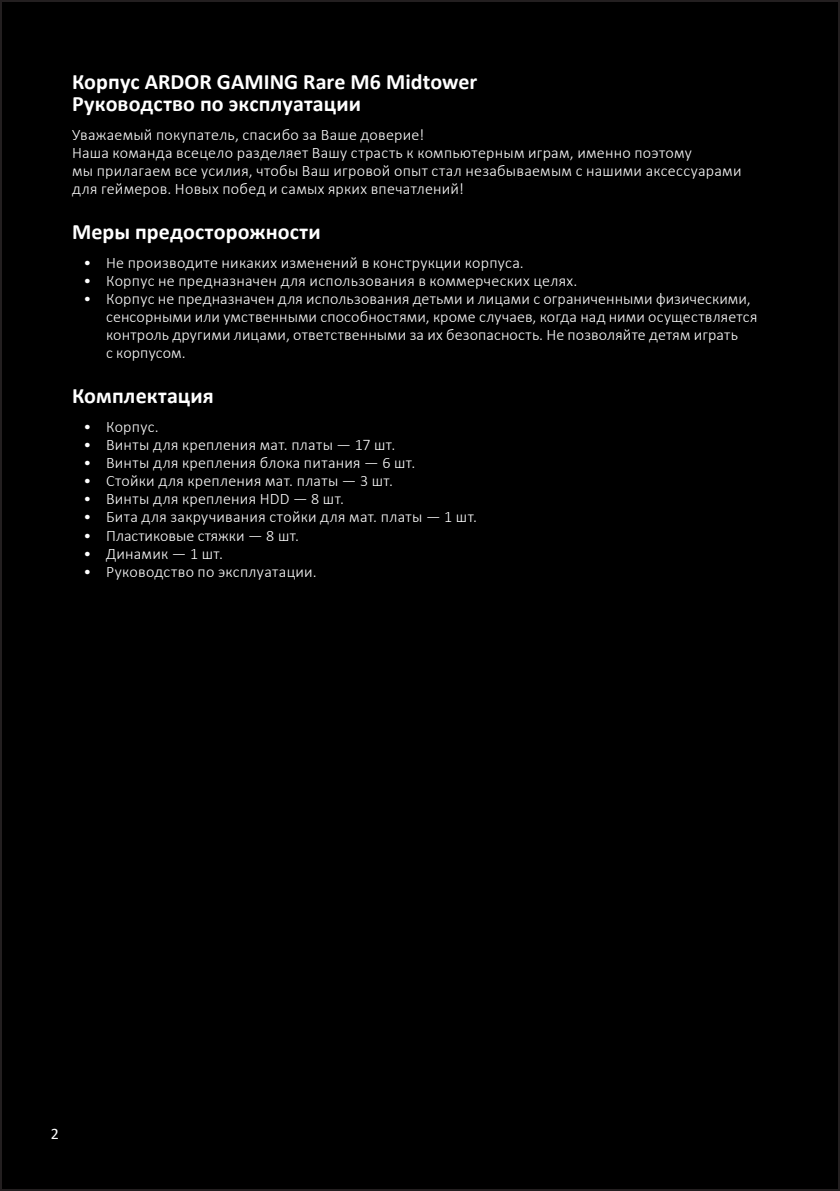
<style>
.page{position:relative;width:840px;height:1191px;background:#fff}
.page>*{position:absolute;margin:0;border:0;box-sizing:border-box;transform-origin:0 0}
.Заголовок_11{font:700 22px/22px "Calibri";letter-spacing:.005em;color:#fff}
.t1{font:300 16px/18px "Calibri";letter-spacing:.015em;color:#fff}
.t2{font:16px "Calibri";color:#fff}
</style>
<div class="page">
<div style="left:1px;top:1px;width:837px;height:1189px;background:#000"></div>
<p class="Заголовок_11" style="left:72px;top:70px;width:406px">Корпус ARDOR GAMING Rare M6 Midtower<br>Руководство по эксплуатации</p>
<p class="t1" style="left:72px;top:125px;width:353px">Уважаемый покупатель, спасибо за Ваше доверие!</p>
<p class="t1" style="left:72px;top:143px;width:670px">Наша команда всецело разделяет Вашу страсть к компьютерным играм, именно поэтому<br>мы прилагаем все усилия, чтобы Ваш игровой опыт стал незабываемым с нашими аксессуарами для геймеров. Новых побед и самых ярких впечатлений!</p>
<p class="Заголовок_11" style="left:72px;top:220px;width:250px">Меры предосторожности</p>
<p class="t1" style="left:83px;top:253px;width:441px">• Не производите никаких изменений в конструкции корпуса.</p>
<p class="t1" style="left:83px;top:271px;width:495px">• Корпус не предназначен для использования в коммерческих целях.</p>
<p class="t1" style="left:106px;top:289px;width:652px;text-indent:-23px">• Корпус не предназначен для использования детьми и лицами с ограниченными физическими, сенсорными или умственными способностями, кроме случаев, когда над ними осуществляется контроль другими лицами, ответственными за их безопасность. Не позволяйте детям играть<br>с корпусом.</p>
<p class="Заголовок_11" style="left:72px;top:384px;width:143px">Комплектация</p>
<p class="t1" style="left:83px;top:417px;width:77px">• Корпус.</p>
<p class="t1" style="left:83px;top:435px;width:313px">• Винты для крепления мат. платы — 17 шт.</p>
<p class="t1" style="left:83px;top:453px;width:333px">• Винты для крепления блока питания — 6 шт.</p>
<p class="t1" style="left:83px;top:471px;width:311px">• Стойки для крепления мат. платы — 3 шт.</p>
<p class="t1" style="left:83px;top:489px;width:262px">• Винты для крепления HDD — 8 шт.</p>
<p class="t1" style="left:83px;top:507px;width:395px">• Бита для закручивания стойки для мат. платы — 1 шт.</p>
<p class="t1" style="left:83px;top:527px;width:217px">• Пластиковые стяжки — 8 шт.</p>
<p class="t1" style="left:83px;top:545px;width:141px">• Динамик — 1 шт.</p>
<p class="t1" style="left:83px;top:563px;width:234px">• Руководство по эксплуатации.</p>
<p class="t2" style="left:51px;top:1122px;width:10px">2</p>
</div>
